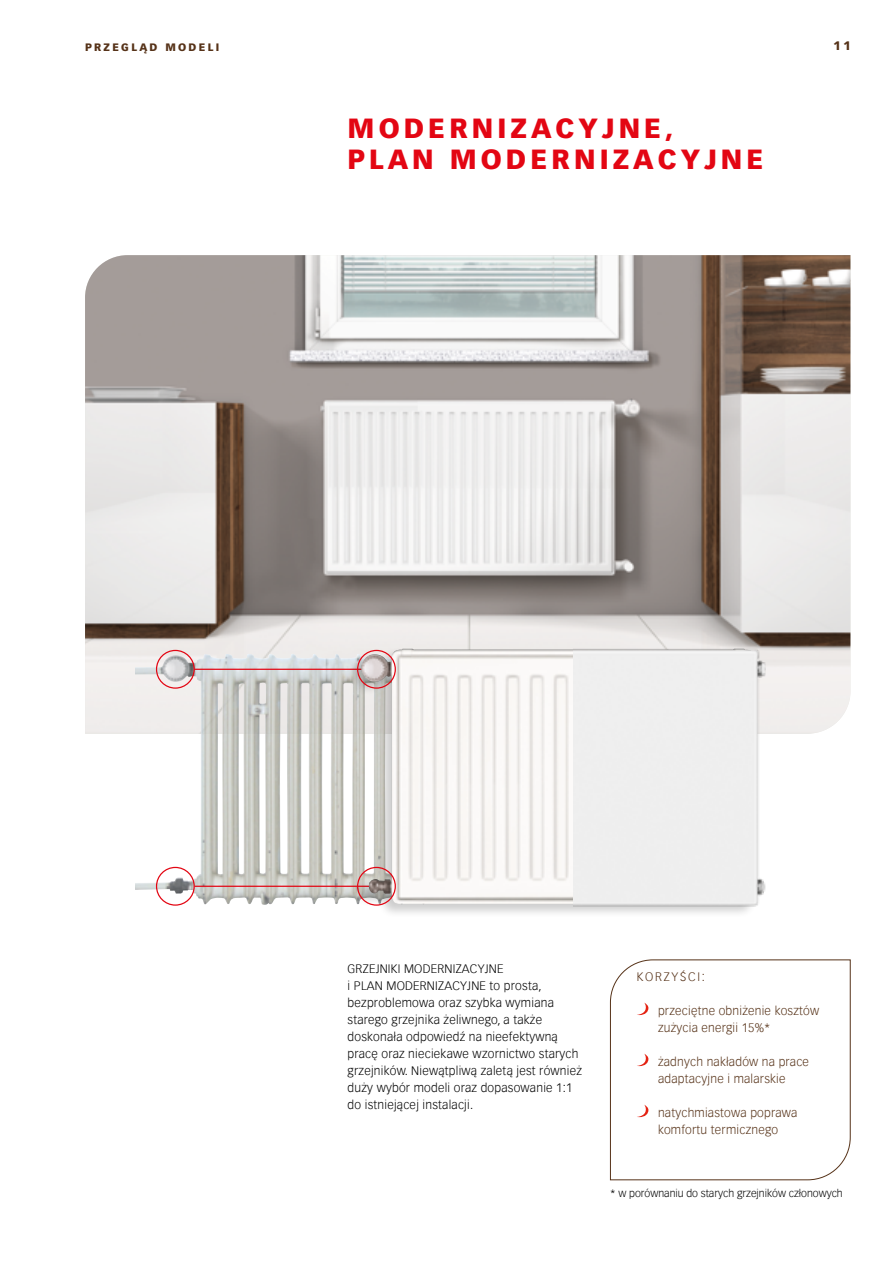
<style>
.page{position:relative;width:893px;height:1263px;background:#fff}
.page>*{position:absolute;margin:0;border:0;box-sizing:border-box;transform-origin:0 0}
.t1{font:900 27px/31.5px "Vectora Com";letter-spacing:.15em;color:#e30613}
.t2{font:300 12px/17px "Vectora Com";letter-spacing:.02em;color:#000}
.t3{font:300 12px/17px "Vectora Com";letter-spacing:.02em;color:#563218}
.t4{font:300 12px "Vectora Com";letter-spacing:.15em;color:#563218}
.t5{font:900 12px "Vectora Com";color:#563218}
.t6{font:300 10.5px "Vectora Com";color:#000}
.t7{font:900 10.5px "Vectora Com";letter-spacing:.22em;color:#563218}
</style>
<div class="page">
<img style="left:85px;top:255px;width:765px;height:478px">
<svg style="left:610px;top:959px;width:241px;height:221px"></svg>
<svg style="left:637px;top:1002px;width:11px;height:13px"></svg>
<svg style="left:637px;top:1053px;width:11px;height:13px"></svg>
<svg style="left:637px;top:1104px;width:11px;height:13px"></svg>
<img style="left:136px;top:654px;width:211px;height:250px">
<div style="left:156px;top:650px;width:39px;height:39px;border:1px solid #e30613;border-radius:50%"></div>
<hr style="left:194px;top:669px;width:244px;height:1px;background:#e30613">
<div style="left:156px;top:867px;width:39px;height:39px;border:1px solid #e30613;border-radius:50%"></div>
<hr style="left:194px;top:886px;width:244px;height:1px;background:#e30613">
<div style="left:347px;top:647px;width:416px;height:270px;background:#000;opacity:.2"></div>
<img style="left:361px;top:649px;width:212px;height:255px">
<div style="left:357px;top:650px;width:39px;height:39px;border:1px solid #e30613;border-radius:50%"></div>
<div style="left:357px;top:867px;width:39px;height:39px;border:1px solid #e30613;border-radius:50%"></div>
<div style="left:573px;top:645px;width:192px;height:264px;background:#eee"></div>
<p class="t7" style="left:85px;top:40px;width:136px">PRZEGLĄD MODELI</p>
<p class="t5" style="left:834px;top:38px;width:18px">11</p>
<h1 class="t1" style="left:348px;top:112px;width:417px">MODERNIZACYJNE,<br>PLAN MODERNIZACYJNE</h1>
<p class="t2" style="left:348px;top:960px;width:236px">GRZEJNIKI MODERNIZACYJNE<br>i PLAN MODERNIZACYJNE to prosta, bezproblemowa oraz szybka wymiana starego grzejnika żeliwnego, a także doskonała odpowiedź na nieefektywną pracę oraz nieciekawe wzornictwo starych grzejników. Niewątpliwą zaletą jest również duży wybór modeli oraz dopasowanie 1:1 do istniejącej instalacji.</p>
<p class="t4" style="left:637px;top:969px;width:70px">KORZYŚCI:</p>
<p class="t3" style="left:658px;top:1002px;width:163px">przeciętne obniżenie kosztów zużycia energii 15%*</p>
<p class="t3" style="left:658px;top:1053px;width:152px">żadnych nakładów na prace adaptacyjne i malarskie</p>
<p class="t3" style="left:658px;top:1104px;width:141px">natychmiastowa poprawa komfortu termicznego</p>
<p class="t6" style="left:610px;top:1186px;width:234px">* w porównaniu do starych grzejników członowych</p>
</div>
